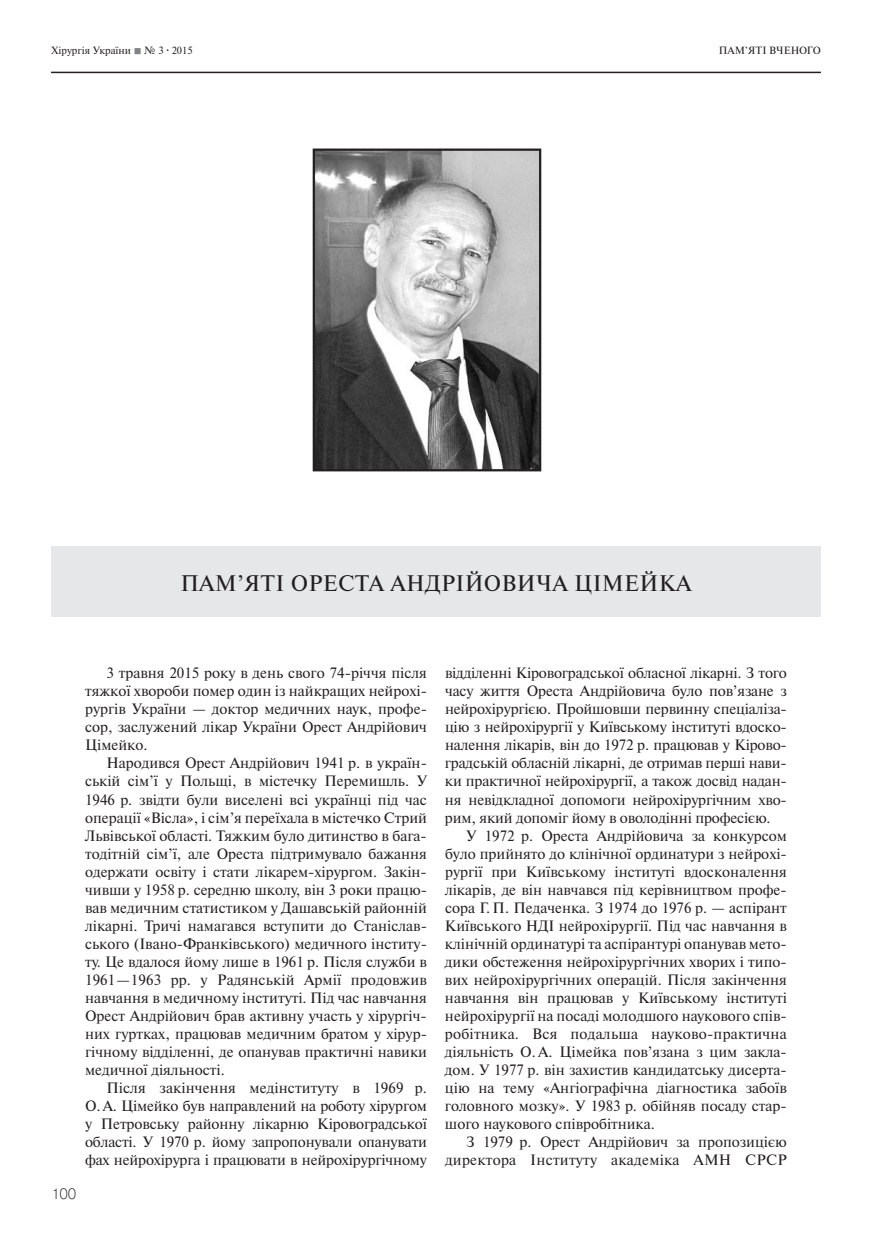
<style>
.page{position:relative;width:872px;height:1234px;background:#fff}
.page>*{position:absolute;margin:0;border:0;box-sizing:border-box;transform-origin:0 0}
.t1{font:22.5px "Newton C";letter-spacing:.015em;color:#231f20}
.t2{font:15px/18px "Newton C";color:#231f20;text-align:justify}
.t3{font:15px/18px "Newton C";letter-spacing:.02em;color:#231f20;text-align:right}
.t4{font:15px "Pragmatica Light C";color:#231f20}
.t5{font:10.5px "Newton C";color:#231f20}
.s1{color:#808285}
.s2{font-weight:700}
</style>
<div class="page">
<hr style="left:51px;top:72px;width:770px;height:1px;background:#231f20">
<img style="left:316px;top:151px;width:222px;height:317px">
<div style="left:313px;top:148px;width:228px;height:323px;border:2px solid #231f20"></div>
<div style="left:51px;top:546px;width:770px;height:71px;background:#e6e7e9"></div>
<p class="t5" style="left:51px;top:45px;width:143px">Хірургія України <span class="s1">■</span> № 3 <span class="s2">·</span> 2015</p>
<p class="t5" style="left:719px;top:45px;width:104px">ПАМ’ЯТІ ВЧЕНОГО</p>
<h1 class="t1" style="left:180px;top:570px;width:513px">ПАМ’ЯТІ ОРЕСТА АНДРІЙОВИЧА ЦІМЕЙКА</h1>
<p class="t4" style="left:51px;top:1184px;width:27px">100</p>
<p class="t2" style="left:85px;top:664px;width:343px;text-indent:21px">3 травня 2015 року в день свого 74-річчя після тяжкої хвороби помер один із найкращих нейрохі&shy;рургів України — доктор медичних наук, профе&shy;сор, заслужений лікар України Орест Андрійович Цімейко.</p>
<p class="t2" style="left:85px;top:754px;width:343px;text-indent:21px">Народився Орест Андрійович 1941 р. в україн&shy;ській сім’ї у Польщі, в містечку Перемишль. У 1946 р. звідти були виселені всі українці під час операції «Вісла», і сім’я переїхала в містечко Стрий Львівської області. Тяжким було дитинство в бага&shy;тодітній сім’ї, але Ореста підтримувало бажання одержати освіту і стати лікарем-хірургом. Закін&shy;чивши у 1958 р. середню школу, він 3 роки працю&shy;вав медичним статистиком у Дашавській районній лікарні. Тричі намагався вступити до Станіслав&shy;ського (Івано-Франківського) медичного інститу&shy;ту. Це вдалося йому лише в 1961 р. Після служби в 1961 — 1963 рр. у Радянській Армії продовжив навчання в медичному інституті. Під час навчання Орест Андрійович брав активну участь у хірургіч&shy;них гуртках, працював медичним братом у хірур&shy;гічному відділенні, де опанував практичні навики медичної діяльності.</p>
<p class="t2" style="left:85px;top:1078px;width:343px;text-indent:21px">Після закінчення медінституту в 1969 р.<br>О. А. Цімейко був направлений на роботу хірургом у Петровську районну лікарню Кіровоградської області. У 1970 р. йому запропонували опанувати фах нейрохірурга і працювати в нейрохірургічному</p>
<p class="t2" style="left:445px;top:664px;width:343px">відділенні Кіровоградської обласної лікарні. З того часу життя Ореста Андрійовича було пов’язане з нейрохірургією. Пройшовши первинну спеціаліза&shy;цію з нейрохірургії у Київському інституті вдоско&shy;налення лікарів, він до 1972 р. працював у Кірово&shy;градській обласній лікарні, де отримав перші нави&shy;ки практичної нейрохірургії, а також досвід надан&shy;ня невідкладної допомоги нейрохірургічним хво&shy;рим, який допоміг йому в оволодінні професією.</p>
<p class="t2" style="left:445px;top:826px;width:343px;text-indent:21px">У 1972 р. Ореста Андрійовича за конкурсом було прийнято до клінічної ординатури з нейрохі&shy;рургії при Київському інституті вдосконалення лікарів, де він навчався під керівництвом профе&shy;сора Г. П. Педаченка. З 1974 до 1976 р. — аспірант Київського НДІ нейрохірургії. Під час навчання в клінічній ординатурі та аспірантурі опанував мето&shy;дики обстеження нейрохірургічних хворих і типо&shy;вих нейрохірургічних операцій. Після закінчення навчання він працював у Київському інституті нейрохірургії на посаді молодшого наукового спів&shy;робітника. Вся подальша науково-практична діяльність О. А. Цімейка пов’язана з цим закла&shy;дом. У 1977 р. він захистив кандидатську дисерта&shy;цію на тему «Ангіографічна діагностика забоїв головного мозку». У 1983 р. обійняв посаду стар&shy;шого наукового співробітника.</p>
<p class="t3" style="left:445px;top:1132px;width:343px">З 1979 р. Орест Андрійович за пропозицією директора Інституту академіка АМН СРСР</p>
</div>
